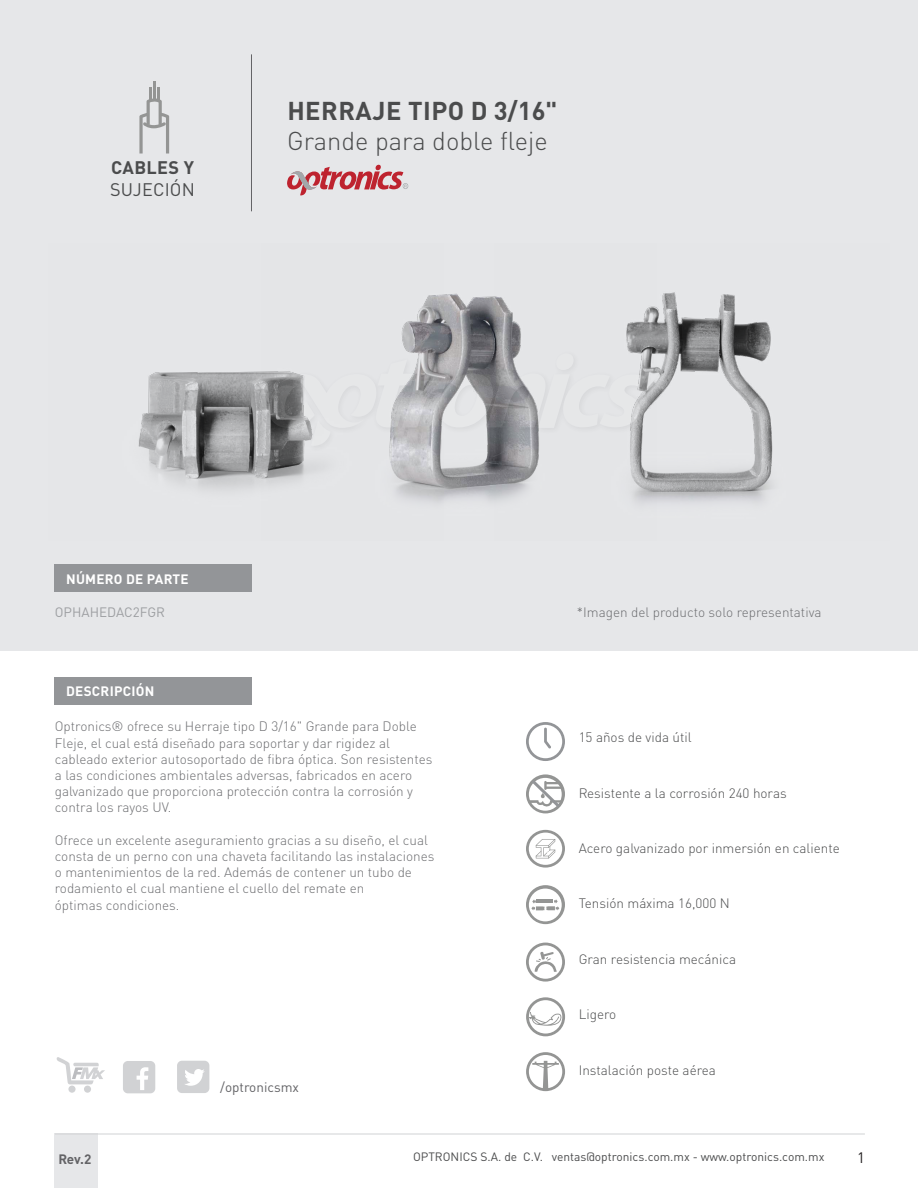
<style>
.page{position:relative;width:918px;height:1188px;background:#fff}
.page>*{position:absolute;margin:0;border:0;box-sizing:border-box;transform-origin:0 0}
.t1{font:300 25.5px "DIN Pro";color:#4b4c4d}
.t2{font:700 25.5px "DIN Pro";letter-spacing:.02em;color:#4b4c4d}
.t3{font:18px "DIN Pro";letter-spacing:.01em;color:#4b4c4d}
.t4{font:700 18px "DIN Pro";letter-spacing:.02em;color:#4b4c4d}
.t5{font:15px "DIN Pro";color:#231f20}
.t6{font:300 13.5px/16.2px "DIN Pro";color:#6c6d70}
.t7{font:300 13.5px "DIN Pro";color:#4b4c4d}
.t8{font:700 13.5px "DIN Pro";letter-spacing:.02em;color:#fff}
.t9{font:13.5px "DIN Pro";color:#9d9fa2}
.t10{font:13.5px "DIN Pro";color:#636366}
.t11{font:700 13.5px "DIN Pro";color:#636366}
.t12{font:12px "DIN Pro";color:#4b4c4d}
</style>
<div class="page">
<div style="left:1px;top:0;width:917px;height:651px;background:#e6e7e9"></div>
<div style="left:54px;top:1134px;width:44px;height:54px;background:#e6e7e9"></div>
<hr style="left:55px;top:1134px;width:810px;height:1px;background:#d1d2d4">
<hr style="left:251px;top:54px;width:1px;height:157px;background:#636366">
<svg style="left:287px;top:165px;width:121px;height:30px"></svg>
<hr style="left:153px;top:82px;width:3px;height:18px;background:#949594">
<svg style="left:139px;top:87px;width:30px;height:67px"></svg>
<img style="left:657px;top:292px;width:116px;height:210px">
<img style="left:138px;top:371px;width:123px;height:119px">
<img style="left:261px;top:293px;width:396px;height:211px">
<div style="left:54px;top:564px;width:198px;height:28px;background:#939598"></div>
<div style="left:68px;top:1086px;width:8px;height:7px;background:#d1d2d4;border-radius:50%"></div>
<div style="left:84px;top:1086px;width:7px;height:7px;background:#d1d2d4;border-radius:50%"></div>
<svg style="left:56px;top:1057px;width:49px;height:27px"></svg>
<div style="left:123px;top:1061px;width:32px;height:32px;background:#d1d2d4;border-radius:5px"></div>
<svg style="left:137px;top:1067px;width:11px;height:23px"></svg>
<div style="left:177px;top:1061px;width:32px;height:32px;background:#d1d2d4;border-radius:5px"></div>
<svg style="left:185px;top:1069px;width:20px;height:17px"></svg>
<svg style="left:526px;top:722px;width:39px;height:39px"></svg>
<img style="left:263px;top:347px;width:392px;height:108px">
<svg style="left:268px;top:353px;width:378px;height:93px"></svg>
<div style="left:54px;top:677px;width:197px;height:28px;background:#939598"></div>
<svg style="left:526px;top:830px;width:39px;height:38px"></svg>
<svg style="left:526px;top:885px;width:39px;height:39px"></svg>
<svg style="left:526px;top:774px;width:39px;height:39px"></svg>
<svg style="left:526px;top:943px;width:39px;height:39px"></svg>
<svg style="left:526px;top:997px;width:39px;height:39px"></svg>
<svg style="left:526px;top:1052px;width:39px;height:39px"></svg>
<h2 class="t4" style="left:111px;top:153px;width:84px">CABLES Y</h2>
<h2 class="t3" style="left:110px;top:177px;width:86px">SUJECIÓN</h2>
<h1 class="t2" style="left:287px;top:89px;width:272px">HERRAJE TIPO D 3/16"</h1>
<h1 class="t1" style="left:287px;top:121px;width:262px">Grande para doble fleje</h1>
<p class="t8" style="left:66px;top:568px;width:124px">NÚMERO DE PARTE</p>
<p class="t9" style="left:55px;top:603px;width:112px">OPHAHEDAC2FGR</p>
<p class="t8" style="left:66px;top:680px;width:90px">DESCRIPCIÓN</p>
<p class="t6" style="left:55px;top:717px;width:379px">Optronics® ofrece su Herraje tipo D 3/16" Grande para Doble Fleje, el cual está diseñado para soportar y dar rigidez al cableado exterior autosoportado de fibra óptica. Son resistentes a las condiciones ambientales adversas, fabricados en acero galvanizado que proporciona protección contra la corrosión y contra los rayos UV.</p>
<p class="t6" style="left:55px;top:831px;width:381px">Ofrece un excelente aseguramiento gracias a su diseño, el cual consta de un perno con una chaveta facilitando las instalaciones o mantenimientos de la red. Además de contener un tubo de rodamiento el cual mantiene el cuello del remate en<br>óptimas condiciones.</p>
<p class="t10" style="left:220px;top:1078px;width:80px">/optronicsmx</p>
<p class="t6" style="left:577px;top:603px;width:246px">*Imagen del producto solo representativa</p>
<p class="t7" style="left:579px;top:727px;width:114px">15 años de vida útil</p>
<p class="t7" style="left:579px;top:782px;width:210px">Resistente a la corrosión 240 horas</p>
<p class="t7" style="left:579px;top:838px;width:263px">Acero galvanizado por inmersión en caliente</p>
<p class="t7" style="left:579px;top:893px;width:153px">Tensión máxima 16,000 N</p>
<p class="t7" style="left:579px;top:949px;width:159px">Gran resistencia mecánica</p>
<p class="t7" style="left:579px;top:1004px;width:39px">Ligero</p>
<p class="t7" style="left:579px;top:1060px;width:139px">Instalación poste aérea</p>
<p class="t11" style="left:58px;top:1148px;width:34px">Rev.2</p>
<p class="t12" style="left:413px;top:1149px;width:413px">OPTRONICS S.A. de C.V. ventas@optronics.com.mx - www.optronics.com.mx</p>
<p class="t5" style="left:857px;top:1148px;width:9px">1</p>
</div>
